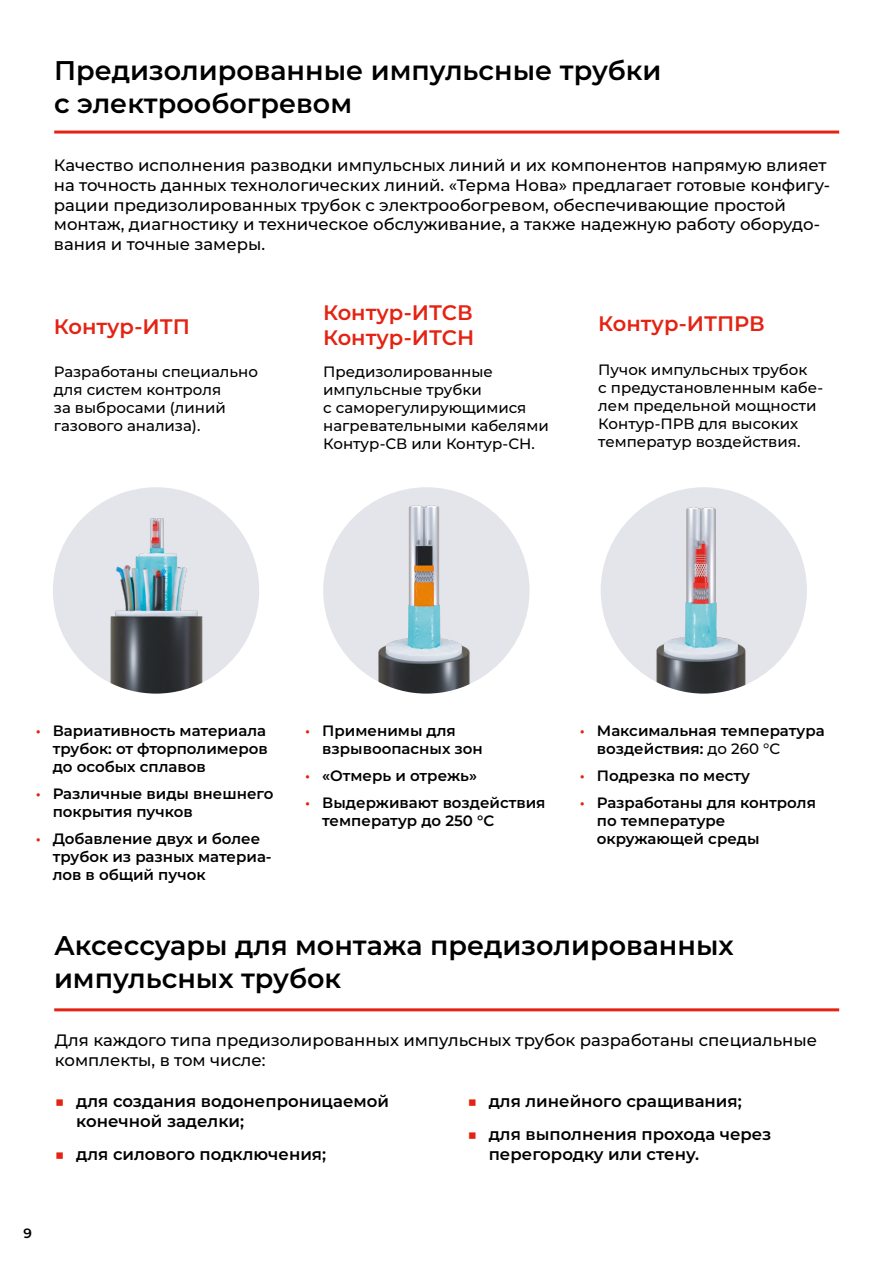
<style>
.page{position:relative;width:893px;height:1263px;background:#fff}
.page>*{position:absolute;margin:0;border:0;box-sizing:border-box;transform-origin:0 0}
.t1{font:600 27px/32.4px "Montserrat";color:#000}
.t2{font:600 21px/25.2px "Montserrat";color:#e42313}
.t3{font:500 16.5px/19.8px "Montserrat";color:#000}
.t4{font:600 16.5px/19.8px "Montserrat";color:#000}
.t5{font:600 15px/18px "Montserrat";color:#000}
.t6{font:500 15px/18px "Montserrat";color:#000}
.t7{font:600 13.5px "Montserrat";color:#000}
.s1{color:#e42313}
.s2{font-weight:500}
</style>
<div class="page">
<div style="left:53px;top:487px;width:206px;height:207px;background:#e4e5ea;border-radius:50%"></div>
<img style="left:107px;top:492px;width:102px;height:202px">
<div style="left:323px;top:487px;width:206px;height:207px;background:#e4e5ea;border-radius:50%"></div>
<img style="left:377px;top:491px;width:102px;height:203px">
<div style="left:601px;top:487px;width:206px;height:207px;background:#e4e5ea;border-radius:50%"></div>
<img style="left:653px;top:487px;width:102px;height:207px">
<hr style="left:54px;top:1008px;width:785px;height:3px;background:#e42313">
<hr style="left:54px;top:131px;width:785px;height:3px;background:#e42313">
<h1 class="t1" style="left:54px;top:53px;width:609px">Предизолированные импульсные трубки с электрообогревом</h1>
<p class="t3" style="left:54px;top:155px;width:778px">Качество исполнения разводки импульсных линий и их компонентов напрямую влияет на точность данных технологических линий. «Терма Нова» предлагает готовые конфигу&shy;рации предизолированных трубок с электрообогревом, обеспечивающие простой монтаж, диагностику и техническое обслуживание, а также надежную работу оборудо&shy;вания и точные замеры.</p>
<p class="t2" style="left:54px;top:313px;width:137px">Контур-ИТП</p>
<p class="t6" style="left:54px;top:362px;width:206px">Разработаны специально для систем контроля<br>за выбросами (линий газового анализа).</p>
<p class="t2" style="left:323px;top:299px;width:152px">Контур-ИТСВ<br>Контур-ИТСН</p>
<p class="t2" style="left:598px;top:309px;width:168px">Контур-ИТПРВ</p>
<p class="t6" style="left:323px;top:362px;width:227px">Предизолированные импульсные трубки<br>с саморегулирующимися нагревательными кабелями<br>Контур-СВ или Контур-СН.</p>
<p class="t6" style="left:598px;top:360px;width:226px">Пучок импульсных трубок<br>с предустановленным кабе&shy;лем предельной мощности<br>Контур-ПРВ для высоких температур воздействия.</p>
<p class="t5" style="left:53px;top:721px;width:217px;text-align:justify;text-indent:-17px"><span class="s1">•</span> Вариативность материала трубок: от фторполимеров до особых сплавов</p>
<p class="t5" style="left:53px;top:784px;width:222px;text-indent:-17px"><span class="s1">•</span> Различные виды внешнего покрытия пучков</p>
<p class="t5" style="left:53px;top:829px;width:220px;text-indent:-17px"><span class="s1">•</span> Добавление двух и более трубок из разных материа&shy;лов в общий пучок</p>
<p class="t5" style="left:322px;top:721px;width:162px;text-indent:-17px"><span class="s1">•</span> Применимы для взрывоопасных зон</p>
<p class="t5" style="left:305px;top:766px;width:173px"><span class="s1">•</span> «Отмерь и отрежь»</p>
<p class="t5" style="left:322px;top:793px;width:225px;text-indent:-17px"><span class="s1">•</span> Выдерживают воздействия температур до 250 °C</p>
<p class="t5" style="left:597px;top:721px;width:229px;text-indent:-17px"><span class="s1">•</span> Максимальная температура воздействия: <span class="s2">до 260 °C</span></p>
<p class="t5" style="left:580px;top:766px;width:172px"><span class="s1">•</span> Подрезка по месту</p>
<p class="t5" style="left:597px;top:793px;width:221px;text-indent:-17px"><span class="s1">•</span> Разработаны для контроля по температуре окружающей среды</p>
<h1 class="t1" style="left:54px;top:928px;width:681px">Аксессуары для монтажа предизолированных импульсных трубок</h1>
<p class="t3" style="left:55px;top:1030px;width:764px">Для каждого типа предизолированных импульсных трубок разработаны специальные комплекты, в том числе:</p>
<p class="t4" style="left:76px;top:1091px;width:314px;text-indent:-21px"><span class="s1">■</span> для создания водонепроницаемой конечной заделки;</p>
<p class="t4" style="left:55px;top:1143px;width:273px"><span class="s1">■</span> для силового подключения;</p>
<p class="t4" style="left:467px;top:1091px;width:276px"><span class="s1">■</span> для линейного сращивания;</p>
<p class="t4" style="left:489px;top:1123px;width:284px;text-indent:-21px"><span class="s1">■</span> для выполнения прохода через перегородку или стену.</p>
<p class="t7" style="left:24px;top:1224px;width:10px">9</p>
</div>
